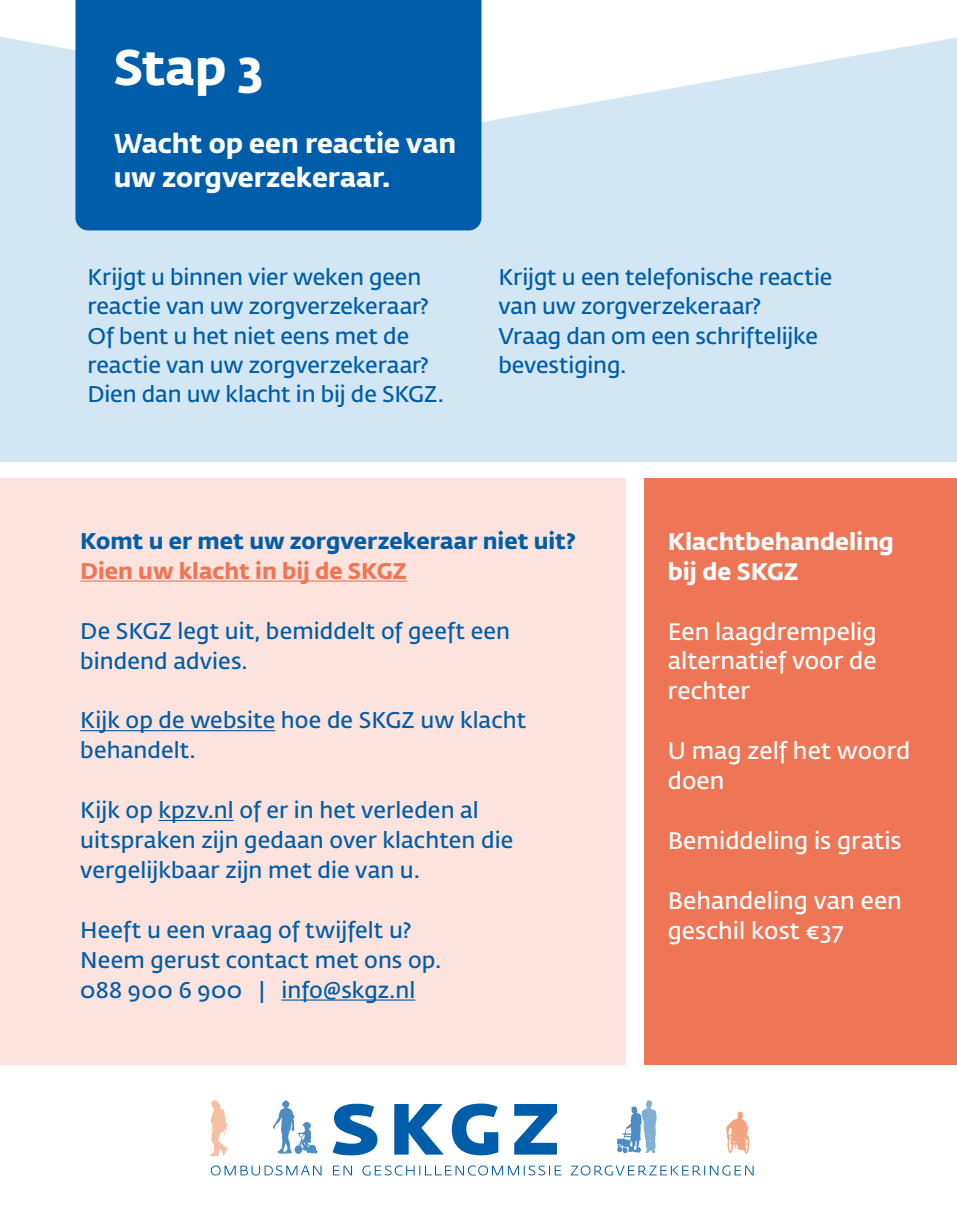
<style>
.page{position:relative;width:957px;height:1212px;background:#fff}
.page>*{position:absolute;margin:0;border:0;box-sizing:border-box;transform-origin:0 0}
.t1{font:700 49.5px "Fedra Sans Std";color:#fff}
.t2{font:700 27px/33.8px "Fedra Sans Std";letter-spacing:-.005em;color:#fff}
.t3{font:600 23.62px/29.9px "Fedra Sans Std";letter-spacing:.005em;color:#fff}
.t4{font:700 23.62px/29.9px "Fedra Sans Std";color:#fff}
.t5{font:600 22.5px/29.2px "Fedra Sans Std";color:#005da9}
.t6{font:700 22.5px "Fedra Sans Std";letter-spacing:.005em;color:#005da9}
.t7{font:700 22.5px "Fedra Sans Std";color:#ee7656}
</style>
<div class="page">
<div style="left:0;top:0;width:957px;height:461px;background:#d2e6f4"></div>
<div style="left:0;top:478px;width:625px;height:587px;background:#fce3dd"></div>
<svg style="left:0;top:0;width:957px;height:123px;fill:#fff"></svg>
<div style="left:75px;top:0;width:406px;height:230px;background:#005da9"></div>
<hr style="left:80px;top:580px;width:327px;height:2px;background:#ee7656">
<hr style="left:80px;top:730px;width:195px;height:1px;background:#005da9">
<hr style="left:159px;top:820px;width:75px;height:1px;background:#005da9">
<hr style="left:282px;top:999px;width:133px;height:1px;background:#005da9">
<div style="left:644px;top:478px;width:313px;height:587px;background:#ee7656"></div>
<svg style="left:617px;top:1100px;width:40px;height:54px"></svg>
<svg style="left:743px;top:1134px;width:6px;height:20px"></svg>
<svg style="left:726px;top:1111px;width:22px;height:42px"></svg>
<svg style="left:273px;top:1100px;width:44px;height:54px"></svg>
<svg style="left:210px;top:1100px;width:18px;height:56px"></svg>
<svg style="left:211px;top:1165px;width:542px;height:10px"></svg>
<svg style="left:332px;top:1103px;width:225px;height:52px"></svg>
<h1 class="t1" style="left:114px;top:36px;width:151px">Stap 3</h1>
<p class="t2" style="left:114px;top:126px;width:344px">Wacht op een reactie van uw zorgverzekeraar.</p>
<p class="t5" style="left:87px;top:263px;width:358px">Krijgt u binnen vier weken geen reactie van uw zorgverzekeraar?<br>Of bent u het niet eens met de reactie van uw zorgverzekeraar?<br>Dien dan uw klacht in bij de SKGZ.</p>
<p class="t5" style="left:498px;top:263px;width:335px">Krijgt u een telefonische reactie van uw zorgverzekeraar?<br>Vraag dan om een schriftelijke bevestiging.</p>
<p class="t6" style="left:80px;top:526px;width:497px">Komt u er met uw zorgverzekeraar niet uit?</p>
<p class="t7" style="left:80px;top:556px;width:328px">Dien uw klacht in bij de SKGZ</p>
<p class="t5" style="left:80px;top:616px;width:431px;line-height:29.9px">De SKGZ legt uit, bemiddelt of geeft een bindend advies.</p>
<p class="t5" style="left:80px;top:706px;width:447px;line-height:29.9px">Kijk op de website hoe de SKGZ uw klacht behandelt.</p>
<p class="t5" style="left:80px;top:796px;width:434px;line-height:29.9px">Kijk op kpzv.nl of er in het verleden al uitspraken zijn gedaan over klachten die vergelijkbaar zijn met die van u.</p>
<p class="t5" style="left:80px;top:915px;width:362px;line-height:29.9px">Heeft u een vraag of twijfelt u?<br>Neem gerust contact met ons op.<br>088 900 6 900 | info@skgz.nl</p>
<p class="t4" style="left:668px;top:526px;width:228px">Klachtbehandeling bij de SKGZ</p>
<p class="t3" style="left:668px;top:617px;width:210px;text-align:justify">Een laagdrempelig alternatief voor de rechter</p>
<p class="t3" style="left:668px;top:736px;width:244px">U mag zelf het woord doen</p>
<p class="t3" style="left:668px;top:826px;width:235px">Bemiddeling is gratis</p>
<p class="t3" style="left:668px;top:886px;width:236px">Behandeling van een geschil kost €37</p>
</div>
